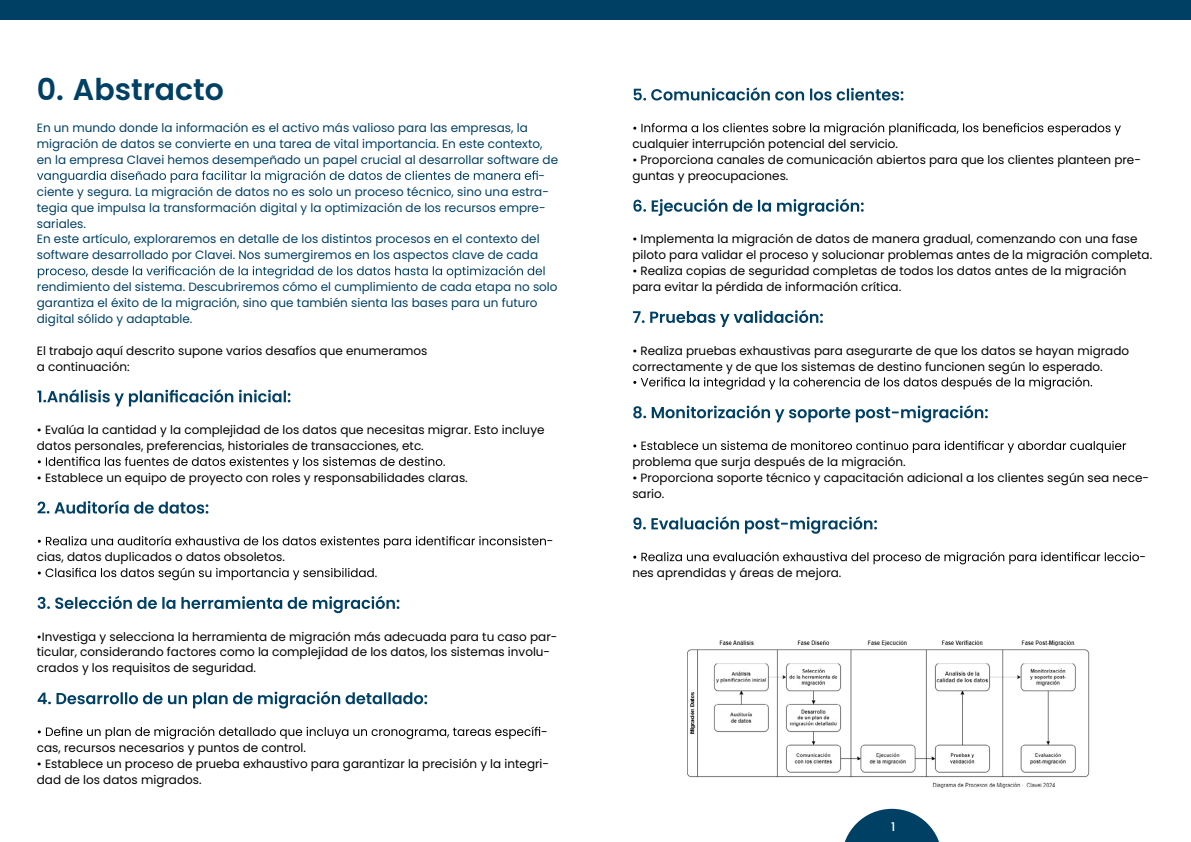
<style>
.page{position:relative;width:1191px;height:842px;background:#fff}
.page>*{position:absolute;margin:0;border:0;box-sizing:border-box;transform-origin:0 0}
.t1{font:600 30px "Poppins";color:#004064}
.t2{font:12px/15.9px "Poppins";color:#000}
.t3{font:12px/15.9px "Poppins";color:#004064}
.t4{font:500 12px "Poppins";color:#fff}
</style>
<div class="page">
<svg style="left:844px;top:809px;width:95px;height:33px"></svg>
<div style="left:595px;top:0;width:596px;height:19px;background:#004064"></div>
<div style="left:0;top:0;width:595px;height:19px;background:#004064"></div>
<svg style="left:37px;top:170px;width:501px;height:13px"></svg>
<svg style="left:38px;top:266px;width:506px;height:12px"></svg>
<svg style="left:37px;top:389px;width:253px;height:17px"></svg>
<svg style="left:38px;top:457px;width:407px;height:12px"></svg>
<svg style="left:38px;top:500px;width:170px;height:14px"></svg>
<svg style="left:38px;top:536px;width:508px;height:12px"></svg>
<svg style="left:38px;top:568px;width:339px;height:12px"></svg>
<svg style="left:38px;top:596px;width:361px;height:17px"></svg>
<svg style="left:38px;top:691px;width:389px;height:17px"></svg>
<svg style="left:38px;top:726px;width:502px;height:13px"></svg>
<svg style="left:633px;top:87px;width:270px;height:14px"></svg>
<svg style="left:633px;top:123px;width:488px;height:12px"></svg>
<svg style="left:633px;top:198px;width:230px;height:18px"></svg>
<svg style="left:633px;top:310px;width:190px;height:17px"></svg>
<svg style="left:633px;top:377px;width:459px;height:13px"></svg>
<svg style="left:633px;top:405px;width:354px;height:17px"></svg>
<svg style="left:633px;top:441px;width:493px;height:12px"></svg>
<svg style="left:633px;top:516px;width:244px;height:18px"></svg>
<svg style="left:633px;top:552px;width:506px;height:12px"></svg>
<img style="left:688px;top:640px;width:402px;height:149px">
<h1 class="t1" style="left:37px;top:72px;width:189px">0. Abstracto</h1>
<p class="t3" style="left:37px;top:120px;width:492px">En un mundo donde la información es el activo más valioso para las empresas, la</p>
<p class="t3" style="left:37px;top:136px;width:507px">migración de datos se convierte en una tarea de vital importancia. En este contexto,</p>
<p class="t3" style="left:37px;top:152px;width:523px">en la empresa Clavei hemos desempeñado un papel crucial al desarrollar software de</p>
<p class="t3" style="left:538px;top:168px;width:8px">-</p>
<p class="t3" style="left:37px;top:184px;width:513px">ciente y segura. La migración de datos no es solo un proceso técnico, sino una estra-</p>
<p class="t3" style="left:37px;top:200px;width:510px">tegia que impulsa la transformación digital y la optimización de los recursos empre-</p>
<p class="t3" style="left:37px;top:215px;width:51px">sariales.</p>
<p class="t3" style="left:37px;top:231px;width:504px">En este artículo, exploraremos en detalle de los distintos procesos en el contexto del</p>
<p class="t3" style="left:37px;top:247px;width:503px">software desarrollado por Clavei. Nos sumergiremos en los aspectos clave de cada</p>
<p class="t3" style="left:37px;top:279px;width:522px">rendimiento del sistema. Descubriremos cómo el cumplimiento de cada etapa no solo garantiza el éxito de la migración, sino que también sienta las bases para un futuro digital sólido y adaptable.</p>
<p class="t2" style="left:37px;top:343px;width:392px">El trabajo aquí descrito supone varios desafíos que enumeramos a continuación:</p>
<p class="t2" style="left:37px;top:422px;width:509px">• Evalúa la cantidad y la complejidad de los datos que necesitas migrar. Esto incluye datos personales, preferencias, historiales de transacciones, etc.</p>
<p class="t2" style="left:37px;top:470px;width:432px">• Establece un equipo de proyecto con roles y responsabilidades claras.</p>
<p class="t2" style="left:37px;top:549px;width:249px">cias, datos duplicados o datos obsoletos.</p>
<p class="t2" style="left:547px;top:533px;width:8px">-</p>
<p class="t2" style="left:37px;top:628px;width:522px">•Investiga y selecciona la herramienta de migración más adecuada para tu caso par&shy;ticular, considerando factores como la complejidad de los datos, los sistemas involu&shy;crados y los requisitos de seguridad.</p>
<p class="t2" style="left:541px;top:724px;width:8px">-</p>
<p class="t2" style="left:37px;top:740px;width:271px">cas, recursos necesarios y puntos de control.</p>
<p class="t2" style="left:37px;top:756px;width:514px">• Establece un proceso de prueba exhaustivo para garantizar la precisión y la integri&shy;dad de los datos migrados.</p>
<p class="t2" style="left:632px;top:136px;width:267px">cualquier interrupción potencial del servicio.</p>
<p class="t2" style="left:632px;top:152px;width:510px">• Proporciona canales de comunicación abiertos para que los clientes planteen pre&shy;guntas y preocupaciones.</p>
<p class="t2" style="left:632px;top:231px;width:521px">• Implementa la migración de datos de manera gradual, comenzando con una fase piloto para validar el proceso y solucionar problemas antes de la migración completa.</p>
<p class="t2" style="left:632px;top:263px;width:495px">• Realiza copias de seguridad completas de todos los datos antes de la migración para evitar la pérdida de información crítica.</p>
<p class="t2" style="left:632px;top:342px;width:498px">• Realiza pruebas exhaustivas para asegurarte de que los datos se hayan migrado correctamente y de que los sistemas de destino funcionen según lo esperado.</p>
<p class="t2" style="left:632px;top:454px;width:275px">problema que surja después de la migración.</p>
<p class="t2" style="left:632px;top:470px;width:518px">• Proporciona soporte técnico y capacitación adicional a los clientes según sea nece&shy;sario.</p>
<p class="t2" style="left:632px;top:565px;width:211px">nes aprendidas y áreas de mejora.</p>
<p class="t4" style="left:891px;top:820px;width:6px">1</p>
<p class="t2" style="left:1139px;top:549px;width:8px">-</p>
</div>
